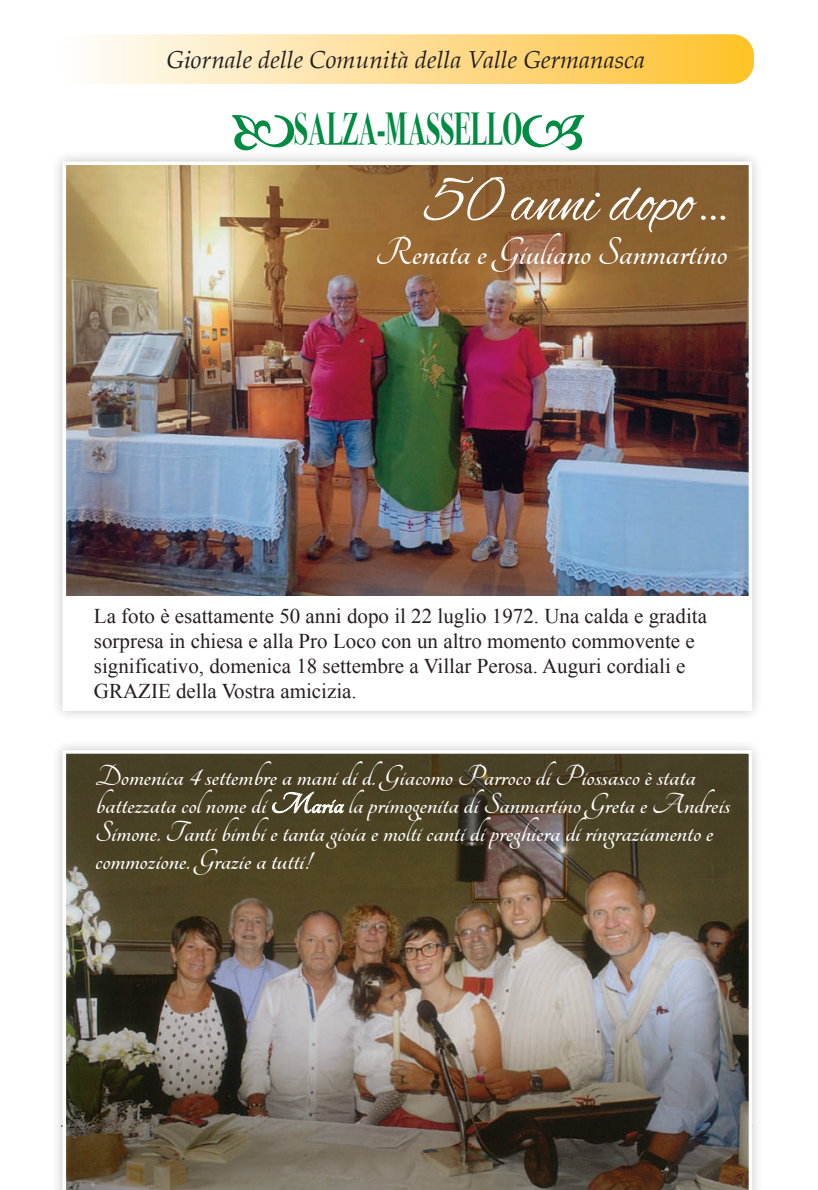
<style>
.page{position:relative;width:818px;height:1190px;background:#fff}
.page>*{position:absolute;margin:0;border:0;box-sizing:border-box;transform-origin:0 0}
.t1{font:66.5px "Alex Brush";color:#fff;scale:.9 1}
.t2{font:700 44.8px "Bodoni Svty Two ITCTT";color:#008b43;scale:.62 1}
.t3{font:700 42px "Tangerine";color:#fff}
.t4{font:700 31.5px/28px "Tangerine";color:#fff}
.t5{font:italic 24.5px "Palatino";color:#231f20}
.t6{font:21px/25.2px "Times New Roman";color:#231f20}
</style>
<div class="page">
<div style="left:59px;top:34px;width:695px;height:50px;background:linear-gradient(to right,#fefdfe,#fec02d);border-radius:21px"></div>
<svg style="left:232px;top:115px;width:62px;height:35px"></svg>
<svg style="left:522px;top:115px;width:62px;height:35px"></svg>
<div style="left:51px;top:150px;width:712px;height:572px;background:#231f20;opacity:.25"></div>
<div style="left:64px;top:163px;width:686px;height:546px;background:#fff"></div>
<img style="left:68px;top:166px;width:679px;height:429px">
<div style="left:63px;top:161px;width:689px;height:550px;border:4px solid #fff"></div>
<div style="left:51px;top:739px;width:712px;height:451px;background:#231f20;opacity:.25"></div>
<img style="left:63px;top:750px;width:689px;height:440px">
<p class="t5" style="left:166px;top:39px;width:480px">Giornale delle Comunità della Valle Germanasca</p>
<h2 class="t2" style="left:294px;top:91px;width:370px">SALZA-MASSELLO</h2>
<h1 class="t1" style="left:425px;top:165px;width:337px">50 anni dopo…</h1>
<h3 class="t3" style="left:375px;top:232px;width:354px">Renata e Giuliano Sanmartino</h3>
<p class="t6" style="left:94px;top:602px;width:614px">La foto è esattamente 50 anni dopo il 22 luglio 1972. Una calda e gradita sorpresa in chiesa e alla Pro Loco con un altro momento commovente e significativo, domenica 18 settembre a Villar Perosa. Auguri cordiali e GRAZIE della Vostra amicizia.</p>
<p class="t4" style="left:95px;top:763px;width:636px">Domenica 4 settembre a mani di d. Giacomo Parroco di Piossasco è stata battezzata col nome di Maria la primogenita di Sanmartino Greta e Andreis Simone. Tanti bimbi e tanta gioia e molti canti di preghiera di ringraziamento e commozione. Grazie a tutti!</p>
</div>
